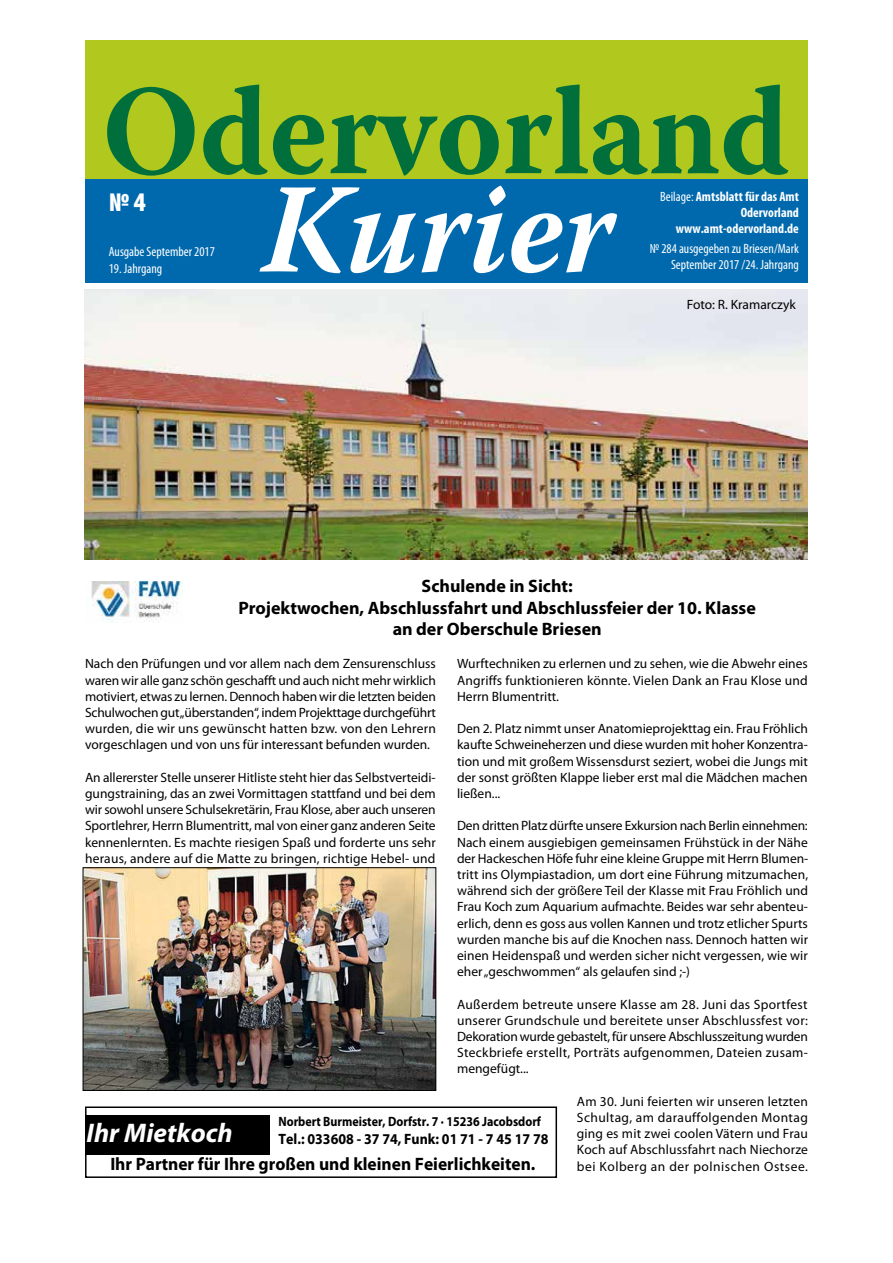
<style>
.page{position:relative;width:893px;height:1263px;background:#fff}
.page>*{position:absolute;margin:0;border:0;box-sizing:border-box;transform-origin:0 0}
.t1{font:italic 700 27px "Myriad Pro";color:#fff}
.t2{font:900 condensed 27px "Myriad Pro";color:#fff}
.t3{font:700 18px/21.6px "Myriad Pro";color:#000;text-align:center}
.t4{font:700 15px "Myriad Pro";color:#000;scale:.93 1}
.t5{font:13.5px/16.2px "Myriad Pro";letter-spacing:.005em;color:#000;text-align:justify}
.t6{font:condensed 13.5px/16.2px "Myriad Pro";color:#fff;text-align:right}
.t7{font:700 condensed 13.5px/16.2px "Myriad Pro";color:#fff;text-align:right}
.t8{font:700 13.5px "Myriad Pro";color:#000;scale:.89 1}
.s1{font-weight:400}
</style>
<div class="page">
<div style="left:85px;top:178px;width:723px;height:105px;background:#0069ae"></div>
<div style="left:85px;top:40px;width:722px;height:138px;background:#b1c91f"></div>
<svg style="left:107px;top:85px;width:681px;height:91px"></svg>
<svg style="left:259px;top:186px;width:358px;height:87px"></svg>
<img style="left:85px;top:290px;width:723px;height:269px">
<div style="left:85px;top:1106px;width:472px;height:72px;background:#fff;border:2px solid #000"></div>
<div style="left:85px;top:1115px;width:184px;height:39px;background:#000"></div>
<img style="left:87px;top:581px;width:95px;height:41px">
<img style="left:85px;top:869px;width:349px;height:220px">
<div style="left:83px;top:867px;width:353px;height:224px;border:1px solid #000"></div>
<h1 class="t2" style="left:109px;top:184px;width:39px">№ 4</h1>
<p class="t6" style="left:109px;top:244px;width:108px">Ausgabe September 2017</p>
<p class="t6" style="left:109px;top:260px;width:55px">19. Jahrgang</p>
<p class="t7" style="left:660px;top:188px;width:140px"><span class="s1">Beilage:</span> Amtsblatt für das Amt<br>Odervorland www.amt-odervorland.de</p>
<p class="t6" style="left:650px;top:240px;width:151px">№ 284 ausgegeben zu Briesen/Mark<br>September 2017 /24. Jahrgang</p>
<p class="t5" style="left:687px;top:296px;width:111px">Foto: R. Kramarczyk</p>
<h2 class="t3" style="left:238px;top:574px;width:519px">Schulende in Sicht:<br>Projektwochen, Abschlussfahrt und Abschlussfeier der 10. Klasse an der Oberschule Briesen</h2>
<p class="t5" style="left:457px;top:655px;width:352px">Wurftechniken zu erlernen und zu sehen, wie die Abwehr eines Angriffs funktionieren könnte. Vielen Dank an Frau Klose und Herrn Blumentritt.</p>
<p class="t5" style="left:457px;top:720px;width:352px">Den 2. Platz nimmt unser Anatomieprojekttag ein. Frau Fröhlich kaufte Schweineherzen und diese wurden mit hoher Konzentra&shy;tion und mit großem Wissensdurst seziert, wobei die Jungs mit der sonst größten Klappe lieber erst mal die Mädchen machen ließen...</p>
<p class="t5" style="left:457px;top:817px;width:353px">Den dritten Platz dürfte unsere Exkursion nach Berlin einnehmen:<br>Nach einem ausgiebigen gemeinsamen Frühstück in der Nähe der Hackeschen Höfe fuhr eine kleine Gruppe mit Herrn Blumen&shy;tritt ins Olympiastadion, um dort eine Führung mitzumachen, während sich der größere Teil der Klasse mit Frau Fröhlich und Frau Koch zum Aquarium aufmachte. Beides war sehr abenteu&shy;erlich, denn es goss aus vollen Kannen und trotz etlicher Spurts wurden manche bis auf die Knochen nass. Dennoch hatten wir einen Heidenspaß und werden sicher nicht vergessen, wie wir eher „geschwommen“ als gelaufen sind ;-)</p>
<p class="t5" style="left:457px;top:996px;width:352px">Außerdem betreute unsere Klasse am 28. Juni das Sportfest unserer Grundschule und bereitete unser Abschlussfest vor:<br>Dekoration wurde gebastelt, für unsere Abschlusszeitung wurden Steckbriefe erstellt, Porträts aufgenommen, Dateien zusam&shy;mengefügt...</p>
<p class="t5" style="left:577px;top:1093px;width:233px">Am 30. Juni feierten wir unseren letzten Schultag, am darauffolgenden Montag ging es mit zwei coolen Vätern und Frau Koch auf Abschlussfahrt nach Niechorze bei Kolberg an der polnischen Ostsee.</p>
<p class="t5" style="left:85px;top:655px;width:352px">Nach den Prüfungen und vor allem nach dem Zensurenschluss waren wir alle ganz schön geschafft und auch nicht mehr wirklich motiviert, etwas zu lernen. Dennoch haben wir die letzten beiden Schulwochen gut „überstanden“, indem Projekttage durchgeführt wurden, die wir uns gewünscht hatten bzw. von den Lehrern vorgeschlagen und von uns für interessant befunden wurden.</p>
<p class="t5" style="left:85px;top:769px;width:352px">An allererster Stelle unserer Hitliste steht hier das Selbstverteidi&shy;gungstraining, das an zwei Vormittagen stattfand und bei dem wir sowohl unsere Schulsekretärin, Frau Klose, aber auch unseren Sportlehrer, Herrn Blumentritt, mal von einer ganz anderen Seite kennenlernten. Es machte riesigen Spaß und forderte uns sehr heraus, andere auf die Matte zu bringen, richtige Hebel- und</p>
<p class="t8" style="left:279px;top:1112px;width:296px">Norbert Burmeister, Dorfstr. 7 · 15236 Jacobsdorf</p>
<h1 class="t1" style="left:87px;top:1115px;width:148px">Ihr Mietkoch</h1>
<p class="t4" style="left:279px;top:1129px;width:292px">Tel.: 033608 - 37 74, Funk: 01 71 - 7 45 17 78</p>
<h2 class="t3" style="left:110px;top:1152px;width:427px">Ihr Partner für Ihre großen und kleinen Feierlichkeiten.</h2>
</div>
